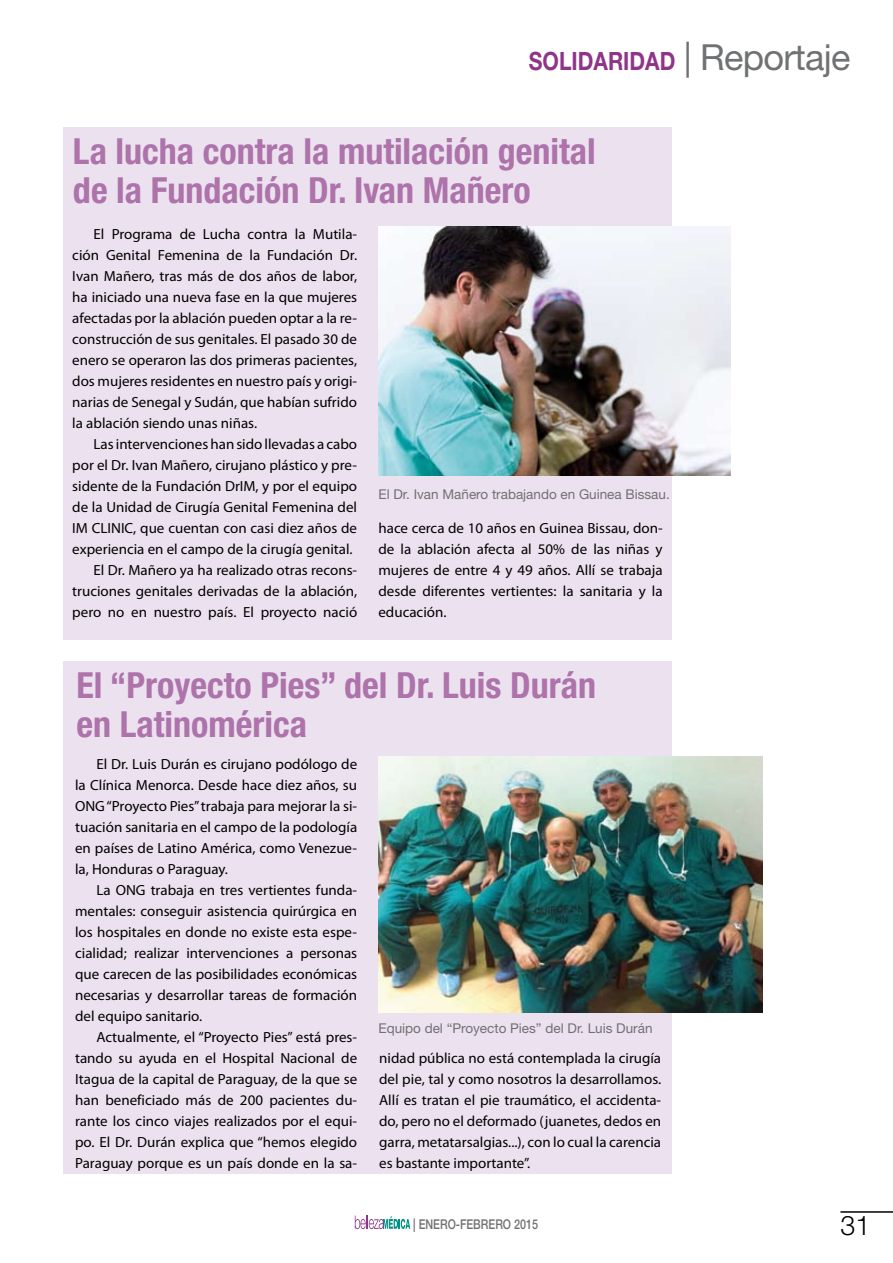
<style>
.page{position:relative;width:893px;height:1263px;background:#fff}
.page>*{position:absolute;margin:0;border:0;box-sizing:border-box;transform-origin:0 0}
.t1{font:700 condensed 36px/39px "Helvetica Neue LT Std";color:#ad73aa}
.t2{font:300 27px "Helvetica Neue LT Std";color:#000}
.t3{font:700 25.2px "Helvetica Neue LT Std";color:#8f3589;scale:.84 1}
.t4{font:14.7px/21px "Myriad Pro";color:#000;text-align:justify}
.t5{font:13.5px "Helvetica Neue LT Std";color:#707173}
.t6{font:500 13.5px "Helvetica Neue LT Std";color:#707173;scale:.8 1}
.s1{font-weight:400;font-size:36px;color:#707173}
</style>
<div class="page">
<svg style="left:355px;top:1215px;width:55px;height:14px"></svg>
<hr style="left:840px;top:1211px;width:53px;height:2px;background:#000">
<div style="left:64px;top:662px;width:608px;height:512px;background:#ece2ef"></div>
<div style="left:64px;top:128px;width:608px;height:512px;background:#ece2ef"></div>
<img style="left:378px;top:757px;width:384px;height:255px">
<img style="left:378px;top:226px;width:352px;height:249px">
<h3 class="t3" style="left:529px;top:45px;width:384px">SOLIDARIDAD <span class="s1">| Reportaje</span></h3>
<h1 class="t1" style="left:73px;top:131px;width:524px">La lucha contra la mutilación genital de la Fundación Dr. Ivan Mañero</h1>
<p class="t4" style="left:72px;top:223px;width:286px;text-indent:21px">El Programa de Lucha contra la Mutila&shy;ción Genital Femenina de la Fundación Dr.<br>Ivan Mañero, tras más de dos años de labor, ha iniciado una nueva fase en la que mujeres afectadas por la ablación pueden optar a la re&shy;construcción de sus genitales. El pasado 30 de enero se operaron las dos primeras pacientes, dos mujeres residentes en nuestro país y origi&shy;narias de Senegal y Sudán, que habían sufrido la ablación siendo unas niñas.</p>
<p class="t4" style="left:94px;top:433px;width:265px">Las intervenciones han sido llevadas a cabo</p>
<p class="t4" style="left:72px;top:454px;width:286px">por el Dr. Ivan Mañero, cirujano plástico y pre-</p>
<p class="t4" style="left:72px;top:475px;width:286px">sidente de la Fundación DrIM, y por el equipo</p>
<p class="t4" style="left:72px;top:496px;width:286px">de la Unidad de Cirugía Genital Femenina del</p>
<p class="t4" style="left:72px;top:517px;width:286px">IM CLINIC, que cuentan con casi diez años de</p>
<p class="t4" style="left:72px;top:538px;width:282px">experiencia en el campo de la cirugía genital.</p>
<p class="t4" style="left:94px;top:559px;width:265px">El Dr. Mañero ya ha realizado otras recons-</p>
<p class="t4" style="left:72px;top:580px;width:286px">truciones genitales derivadas de la ablación,</p>
<p class="t4" style="left:72px;top:601px;width:286px">pero no en nuestro país. El proyecto nació</p>
<p class="t5" style="left:378px;top:486px;width:293px">El Dr. Ivan Mañero trabajando en Guinea Bissau.</p>
<p class="t4" style="left:378px;top:518px;width:286px">hace cerca de 10 años en Guinea Bissau, don&shy;de la ablación afecta al 50% de las niñas y mujeres de entre 4 y 49 años. Allí se trabaja desde diferentes vertientes: la sanitaria y la educación.</p>
<h1 class="t1" style="left:77px;top:665px;width:521px">El “Proyecto Pies” del Dr. Luis Durán en Latinomérica</h1>
<p class="t4" style="left:75px;top:753px;width:284px;text-indent:21px">El Dr. Luis Durán es cirujano podólogo de la Clínica Menorca. Desde hace diez años, su ONG “Proyecto Pies” trabaja para mejorar la si&shy;tuación sanitaria en el campo de la podología en países de Latino América, como Venezue&shy;la, Honduras o Paraguay.</p>
<p class="t4" style="left:75px;top:879px;width:284px;text-indent:21px">La ONG trabaja en tres vertientes funda&shy;mentales: conseguir asistencia quirúrgica en los hospitales en donde no existe esta espe&shy;cialidad; realizar intervenciones a personas que carecen de las posibilidades económicas necesarias y desarrollar tareas de formación del equipo sanitario.</p>
<p class="t4" style="left:75px;top:1026px;width:284px;text-indent:21px">Actualmente, el “Proyecto Pies” está pres&shy;tando su ayuda en el Hospital Nacional de Itagua de la capital de Paraguay, de la que se han beneficiado más de 200 pacientes du&shy;rante los cinco viajes realizados por el equi&shy;po. El Dr. Durán explica que “hemos elegido Paraguay porque es un país donde en la sa-</p>
<p class="t5" style="left:378px;top:1020px;width:276px">Equipo del “Proyecto Pies” del Dr. Luis Durán</p>
<p class="t4" style="left:379px;top:1047px;width:284px">nidad pública no está contemplada la cirugía del pie, tal y como nosotros la desarrollamos.<br>Allí es tratan el pie traumático, el accidenta&shy;do, pero no el deformado (juanetes, dedos en garra, metatarsalgias...), con lo cual la carencia es bastante importante”.</p>
<p class="t6" style="left:413px;top:1216px;width:158px">| ENERO-FEBRERO 2015</p>
<h2 class="t2" style="left:840px;top:1209px;width:32px">31</h2>
</div>
